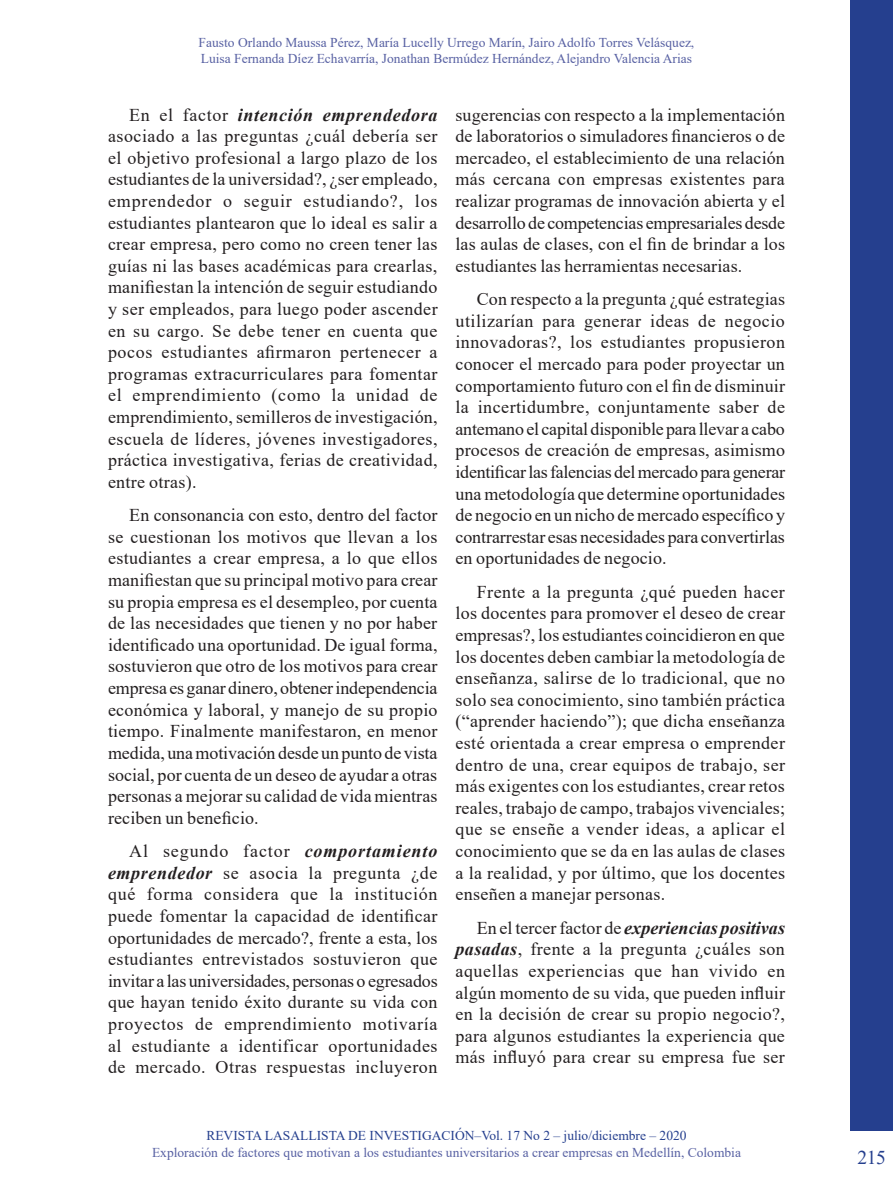
<style>
.page{position:relative;width:893px;height:1191px;background:#fff}
.page>*{position:absolute;margin:0;border:0;box-sizing:border-box;transform-origin:0 0}
.t1{font:19.5px "Times New Roman";color:#253f8e}
.CORRIDO{font:18px/21.6px "Times New Roman";letter-spacing:.015em;color:#231f20;text-align:justify}
.t2{font:13.5px/16.2px "Times New Roman";color:#5861a3}
.t3{font:13.5px "Times New Roman";color:#253f8e}
.s1{font-weight:700;font-style:italic}
</style>
<div class="page">
<div style="left:850px;top:0;width:43px;height:1131px;background:#253f8e"></div>
<p class="t2" style="left:199px;top:34px;width:497px">Fausto Orlando Maussa Pérez, María Lucelly Urrego Marín, Jairo Adolfo Torres Velásquez,<br>Luisa Fernanda Díez Echavarría, Jonathan Bermúdez Hernández, Alejandro Valencia Arias</p>
<p class="CORRIDO" style="left:108px;top:103px;width:331px;text-indent:21px">En el factor <span class="s1">intención emprendedora </span>asociado a las preguntas ¿cuál debería ser el objetivo profesional a largo plazo de los estudiantes de la universidad?, ¿ser empleado, emprendedor o seguir estudiando?, los estudiantes plantearon que lo ideal es salir a crear empresa, pero como no creen tener las guías ni las bases académicas para crearlas, manifiestan la intención de seguir estudiando y ser empleados, para luego poder ascender en su cargo. Se debe tener en cuenta que pocos estudiantes afirmaron pertenecer a programas extracurriculares para fomentar el emprendimiento (como la unidad de emprendimiento, semilleros de investigación, escuela de líderes, jóvenes investigadores, práctica investigativa, ferias de creatividad, entre otras).</p>
<p class="CORRIDO" style="left:108px;top:504px;width:331px;text-indent:21px">En consonancia con esto, dentro del factor se cuestionan los motivos que llevan a los estudiantes a crear empresa, a lo que ellos manifiestan que su principal motivo para crear su propia empresa es el desempleo, por cuenta de las necesidades que tienen y no por haber identificado una oportunidad. De igual forma, sostuvieron que otro de los motivos para crear empresa es ganar dinero, obtener independencia económica y laboral, y manejo de su propio tiempo. Finalmente manifestaron, en menor medida, una motivación desde un punto de vista social, por cuenta de un deseo de ayudar a otras personas a mejorar su calidad de vida mientras reciben un beneficio.</p>
<p class="CORRIDO" style="left:108px;top:839px;width:331px;text-indent:21px">Al segundo factor <span class="s1">comportamiento emprendedor</span> se asocia la pregunta ¿de qué forma considera que la institución puede fomentar la capacidad de identificar oportunidades de mercado?, frente a esta, los estudiantes entrevistados sostuvieron que invitar a las universidades, personas o egresados que hayan tenido éxito durante su vida con proyectos de emprendimiento motivaría al estudiante a identificar oportunidades de mercado. Otras respuestas incluyeron</p>
<p class="CORRIDO" style="left:455px;top:103px;width:331px">sugerencias con respecto a la implementación de laboratorios o simuladores financieros o de mercadeo, el establecimiento de una relación más cercana con empresas existentes para realizar programas de innovación abierta y el desarrollo de competencias empresariales desde las aulas de clases, con el fin de brindar a los estudiantes las herramientas necesarias.</p>
<p class="CORRIDO" style="left:455px;top:288px;width:331px;text-indent:21px">Con respecto a la pregunta ¿qué estrategias utilizarían para generar ideas de negocio innovadoras?, los estudiantes propusieron conocer el mercado para poder proyectar un comportamiento futuro con el fin de disminuir la incertidumbre, conjuntamente saber de antemano el capital disponible para llevar a cabo procesos de creación de empresas, asimismo identificar las falencias del mercado para generar una metodología que determine oportunidades de negocio en un nicho de mercado específico y contrarrestar esas necesidades para convertirlas en oportunidades de negocio.</p>
<p class="CORRIDO" style="left:455px;top:580px;width:331px;text-indent:21px">Frente a la pregunta ¿qué pueden hacer los docentes para promover el deseo de crear empresas?, los estudiantes coincidieron en que los docentes deben cambiar la metodología de enseñanza, salirse de lo tradicional, que no solo sea conocimiento, sino también práctica (“aprender haciendo”); que dicha enseñanza esté orientada a crear empresa o emprender dentro de una, crear equipos de trabajo, ser más exigentes con los estudiantes, crear retos reales, trabajo de campo, trabajos vivenciales; que se enseñe a vender ideas, a aplicar el conocimiento que se da en las aulas de clases a la realidad, y por último, que los docentes enseñen a manejar personas.</p>
<p class="CORRIDO" style="left:455px;top:916px;width:331px;text-indent:21px">En el tercer factor de <span class="s1">experiencias positivas pasadas</span>, frente a la pregunta ¿cuáles son aquellas experiencias que han vivido en algún momento de su vida, que pueden influir en la decisión de crear su propio negocio?, para algunos estudiantes la experiencia que más influyó para crear su empresa fue ser</p>
<p class="t3" style="left:206px;top:1126px;width:482px">REVISTA LASALLISTA DE INVESTIGACIÓN–Vol. 17 No 2 – julio/diciembre – 2020</p>
<p class="t2" style="left:152px;top:1143px;width:591px">Exploración de factores que motivan a los estudiantes universitarios a crear empresas en Medellín, Colombia</p>
<p class="t1" style="left:857px;top:1143px;width:30px">215</p>
</div>
